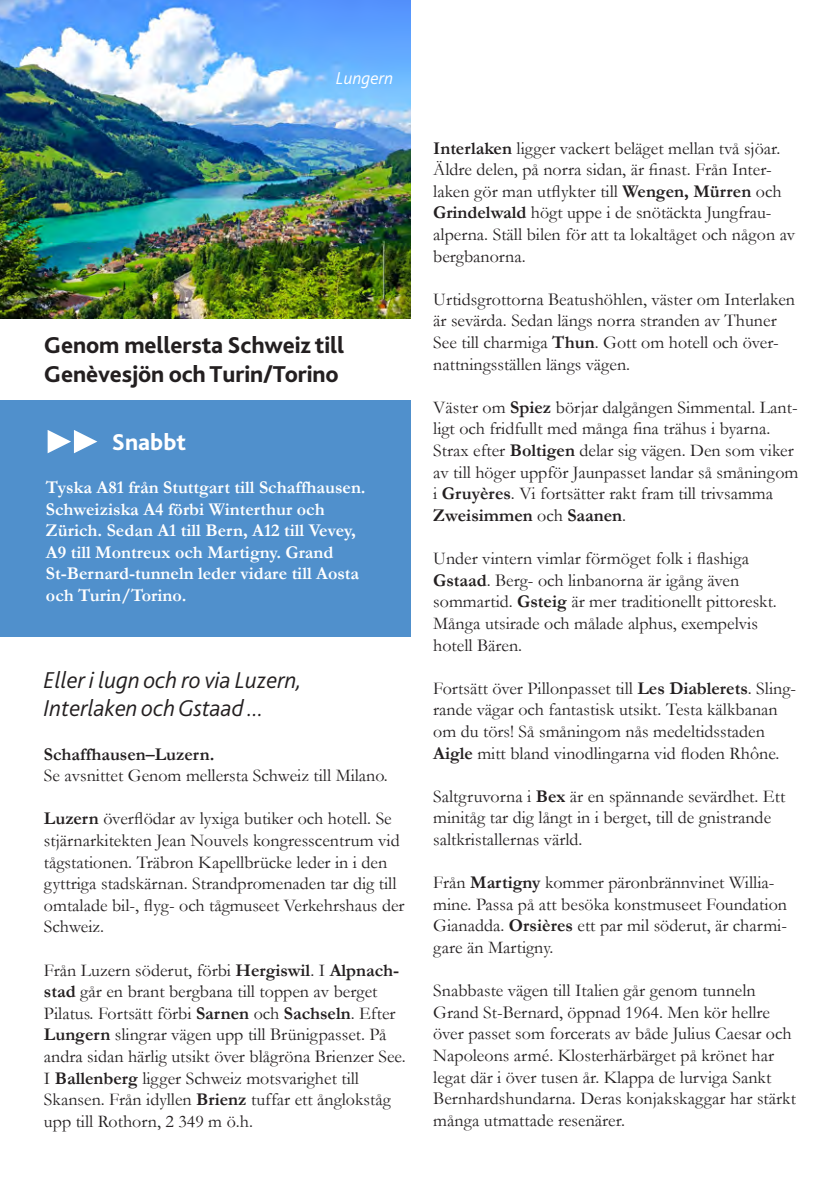
<style>
.page{position:relative;width:840px;height:1191px;background:#fff}
.page>*{position:absolute;margin:0;border:0;box-sizing:border-box;transform-origin:0 0}
.t1{font:800 24px/28.8px "Bliss 2";letter-spacing:-.005em;color:#231f20}
.t2{font:italic 300 24px/28.8px "Bliss 2";letter-spacing:-.005em;color:#231f20}
.t3{font:800 24px "Bliss 2";color:#fff}
.t4{font:18px/21.6px "Garamond";color:#231f20}
.t5{font:700 18px/21.6px "Garamond";color:#fff}
.t6{font:700 18px "Garamond";color:#231f20}
.t7{font:italic 300 18px "Bliss 2";color:#fff}
.s1{font-weight:700}
</style>
<div class="page">
<img style="left:0;top:0;width:410px;height:319px">
<div style="left:0;top:400px;width:410px;height:236px;background:#5090cc"></div>
<svg style="left:48px;top:430px;width:49px;height:23px"></svg>
<p class="t7" style="left:336px;top:67px;width:58px">Lungern</p>
<h1 class="t1" style="left:44px;top:330px;width:302px">Genom mellersta Schweiz till<br>Genèvesjön och Turin/Torino</h1>
<h1 class="t3" style="left:112px;top:427px;width:76px">Snabbt</h1>
<p class="t5" style="left:46px;top:476px;width:321px">Tyska A81 från Stuttgart till Schaffhausen.<br>Schweiziska A4 förbi Winterthur och Zürich. Sedan A1 till Bern, A12 till Vevey, A9 till Montreux och Martigny. Grand St-Bernard-tunneln leder vidare till Aosta och Turin/Torino.</p>
<h1 class="t2" style="left:44px;top:664px;width:259px">Eller i lugn och ro via Luzern,<br>Interlaken och Gstaad ...</h1>
<p class="t6" style="left:44px;top:741px;width:172px">Schaffhausen–Luzern.</p>
<p class="t4" style="left:44px;top:764px;width:345px">Se avsnittet Genom mellersta Schweiz till Milano.</p>
<p class="t4" style="left:44px;top:807px;width:362px"><span class="s1">Luzern</span> överflödar av lyxiga butiker och hotell. Se stjärnarkitekten Jean Nouvels kongresscentrum vid tågstationen. Träbron Kapellbrücke leder in i den gyttriga stadskärnan. Strandpromenaden tar dig till omtalade bil-, flyg- och tågmuseet Verkehrshaus der Schweiz.</p>
<p class="t4" style="left:44px;top:958px;width:363px">Från Luzern söderut, förbi <span class="s1">Hergiswil</span>. I <span class="s1">Alpnach&shy;stad</span> går en brant bergbana till toppen av berget Pilatus. Fortsätt förbi <span class="s1">Sarnen</span> och <span class="s1">Sachseln</span>. Efter <span class="s1">Lungern</span> slingrar vägen upp till Brünigpasset. På andra sidan härlig utsikt över blågröna Brienzer See.<br>I <span class="s1">Ballenberg</span> ligger Schweiz motsvarighet till Skansen. Från idyllen <span class="s1">Brienz</span> tuffar ett ånglokståg upp till Rothorn, 2 349 m ö.h.</p>
<p class="t4" style="left:433px;top:137px;width:363px"><span class="s1">Interlaken</span> ligger vackert beläget mellan två sjöar.<br>Äldre delen, på norra sidan, är finast. Från Inter&shy;laken gör man utflykter till <span class="s1">Wengen, Mürren</span> och <span class="s1">Grindelwald</span> högt uppe i de snötäckta Jungfrau&shy;alperna. Ställ bilen för att ta lokaltåget och någon av bergbanorna.</p>
<p class="t4" style="left:433px;top:288px;width:363px">Urtidsgrottorna Beatushöhlen, väster om Interlaken är sevärda. Sedan längs norra stranden av Thuner See till charmiga <span class="s1">Thun</span>. Gott om hotell och över&shy;nattningsställen längs vägen.</p>
<p class="t4" style="left:433px;top:396px;width:366px">Väster om <span class="s1">Spiez</span> börjar dalgången Simmental. Lant&shy;ligt och fridfullt med många fina trähus i byarna.<br>Strax efter <span class="s1">Boltigen</span> delar sig vägen. Den som viker av till höger uppför Jaunpasset landar så småningom i <span class="s1">Gruyères</span>. Vi fortsätter rakt fram till trivsamma <span class="s1">Zweisimmen</span> och <span class="s1">Saanen</span>.</p>
<p class="t4" style="left:433px;top:547px;width:345px">Under vintern vimlar förmöget folk i flashiga <span class="s1">Gstaad</span>. Berg- och linbanorna är igång även sommartid. <span class="s1">Gsteig</span> är mer traditionellt pittoreskt.<br>Många utsirade och målade alphus, exempelvis hotell Bären.</p>
<p class="t4" style="left:433px;top:677px;width:364px">Fortsätt över Pillonpasset till <span class="s1">Les Diablerets</span>. Sling&shy;rande vägar och fantastisk utsikt. Testa kälkbanan om du törs! Så småningom nås medeltidsstaden <span class="s1">Aigle</span> mitt bland vinodlingarna vid floden Rhône.</p>
<p class="t4" style="left:433px;top:785px;width:353px">Saltgruvorna i <span class="s1">Bex</span> är en spännande sevärdhet. Ett minitåg tar dig långt in i berget, till de gnistrande saltkristallernas värld.</p>
<p class="t4" style="left:433px;top:871px;width:355px">Från <span class="s1">Martigny</span> kommer päronbrännvinet Willia&shy;mine. Passa på att besöka konstmuseet Foundation Gianadda. <span class="s1">Orsières</span> ett par mil söderut, är charmi&shy;gare än Martigny.</p>
<p class="t4" style="left:433px;top:979px;width:364px">Snabbaste vägen till Italien går genom tunneln Grand St-Bernard, öppnad 1964. Men kör hellre över passet som forcerats av både Julius Caesar och Napoleons armé. Klosterhärbärget på krönet har legat där i över tusen år. Klappa de lurviga Sankt Bernhardshundarna. Deras konjakskaggar har stärkt många utmattade resenärer.</p>
</div>
